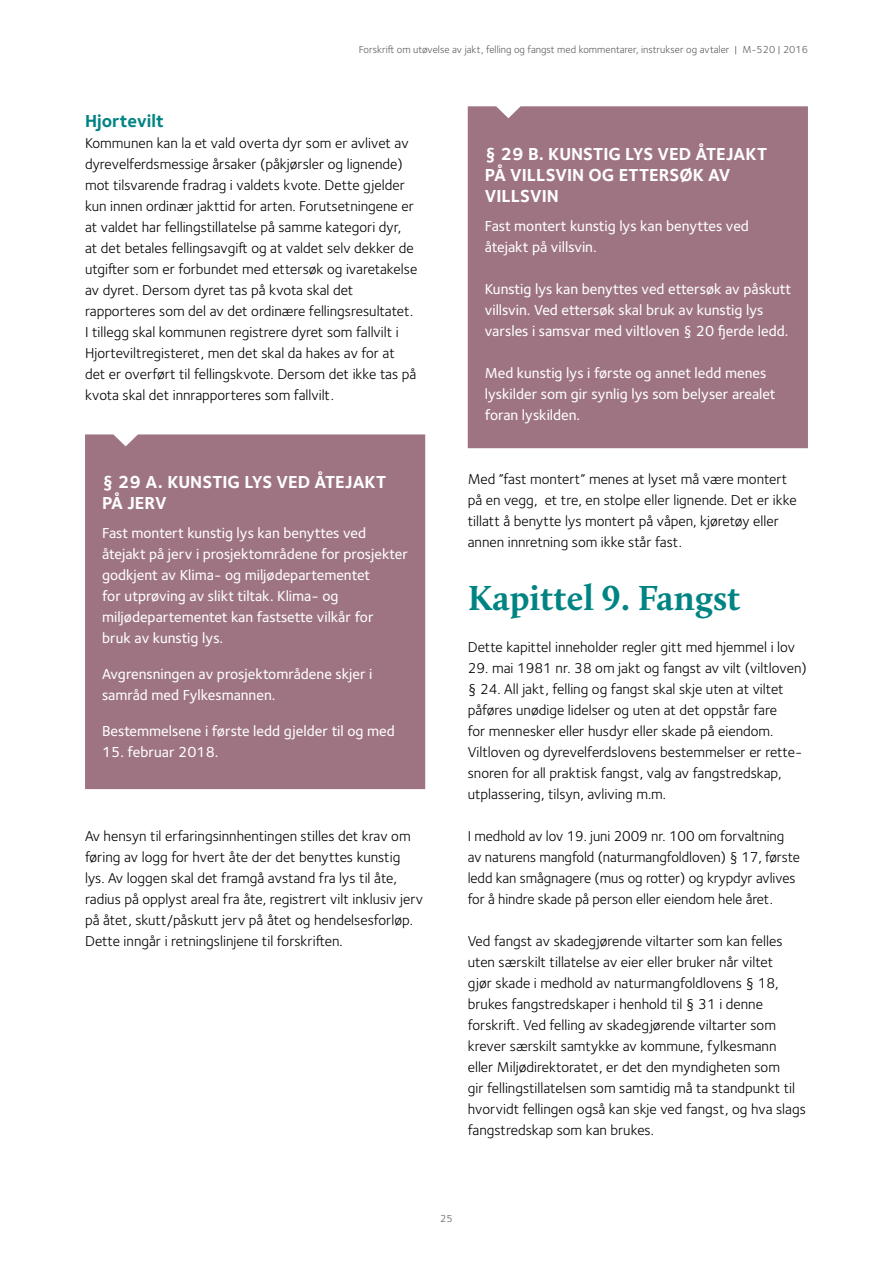
<style>
.page{position:relative;width:893px;height:1263px;background:#fff}
.page>*{position:absolute;margin:0;border:0;box-sizing:border-box;transform-origin:0 0}
.t1{font:700 36px "Calluna";color:#008483}
.t2{font:700 18px/21px "Foundry Sterling";color:#fff}
.t3{font:700 18px "Foundry Sterling";color:#008483}
.t4{font:500 15px/21px "Foundry Sterling";color:#fff}
.t5{font:14.85px/21px "Foundry Sterling";color:#000}
.t6{font:10.5px "Foundry Sterling";color:#605d5a}
</style>
<div class="page">
<div style="left:85px;top:434px;width:340px;height:355px;background:#9e7482"></div>
<div style="left:468px;top:106px;width:340px;height:342px;background:#9e7482"></div>
<p class="t6" style="left:359px;top:43px;width:451px">Forskrift om utøvelse av jakt, felling og fangst med kommentarer, instrukser og avtaler | M-520 | 2016</p>
<p class="t3" style="left:85px;top:111px;width:80px">Hjortevilt</p>
<p class="t5" style="left:85px;top:133px;width:334px">Kommunen kan la et vald overta dyr som er avlivet av dyrevelferdsmessige årsaker (påkjørsler og lignende) mot tilsvarende fradrag i valdets kvote. Dette gjelder kun innen ordinær jakttid for arten. Forutsetningene er at valdet har fellingstillatelse på samme kategori dyr, at det betales fellingsavgift og at valdet selv dekker de utgifter som er forbundet med ettersøk og ivaretakelse av dyret. Dersom dyret tas på kvota skal det rapporteres som del av det ordinære fellingsresultatet.<br>I tillegg skal kommunen registrere dyret som fallvilt i Hjorteviltregisteret, men det skal da hakes av for at det er overført til fellingskvote. Dersom det ikke tas på kvota skal det innrapporteres som fallvilt.</p>
<p class="t2" style="left:102px;top:472px;width:286px">§ 29 A. KUNSTIG LYS VED ÅTEJAKT<br>PÅ JERV</p>
<p class="t4" style="left:102px;top:523px;width:308px">Fast montert kunstig lys kan benyttes ved åtejakt på jerv i prosjektområdene for prosjekter godkjent av Klima- og miljødepartementet<br>for utprøving av slikt tiltak. Klima- og miljødepartementet kan fastsette vilkår for<br>bruk av kunstig lys.</p>
<p class="t4" style="left:102px;top:664px;width:272px">Avgrensningen av prosjektområdene skjer i samråd med Fylkesmannen.</p>
<p class="t4" style="left:102px;top:721px;width:294px">Bestemmelsene i første ledd gjelder til og med</p>
<p class="t4" style="left:102px;top:742px;width:118px">15. februar 2018.</p>
<p class="t5" style="left:85px;top:826px;width:340px">Av hensyn til erfaringsinnhentingen stilles det krav om føring av logg for hvert åte der det benyttes kunstig lys. Av loggen skal det framgå avstand fra lys til åte, radius på opplyst areal fra åte, registrert vilt inklusiv jerv på åtet, skutt/påskutt jerv på åtet og hendelsesforløp.<br>Dette inngår i retningslinjene til forskriften.</p>
<p class="t2" style="left:485px;top:144px;width:284px">§ 29 B. KUNSTIG LYS VED ÅTEJAKT<br>PÅ VILLSVIN OG ETTERSØK AV<br>VILLSVIN</p>
<p class="t4" style="left:485px;top:216px;width:266px">Fast montert kunstig lys kan benyttes ved åtejakt på villsvin.</p>
<p class="t4" style="left:485px;top:279px;width:308px">Kunstig lys kan benyttes ved ettersøk av påskutt villsvin. Ved ettersøk skal bruk av kunstig lys varsles i samsvar med viltloven § 20 fjerde ledd.</p>
<p class="t4" style="left:485px;top:363px;width:292px">Med kunstig lys i første og annet ledd menes lyskilder som gir synlig lys som belyser arealet foran lyskilden.</p>
<p class="t5" style="left:468px;top:469px;width:330px">Med ”fast montert” menes at lyset må være montert på en vegg, et tre, en stolpe eller lignende. Det er ikke tillatt å benytte lys montert på våpen, kjøretøy eller annen innretning som ikke står fast.</p>
<h1 class="t1" style="left:468px;top:576px;width:274px">Kapittel 9. Fangst</h1>
<p class="t5" style="left:468px;top:637px;width:329px">Dette kapittel inneholder regler gitt med hjemmel i lov</p>
<p class="t5" style="left:468px;top:658px;width:341px">29. mai 1981 nr. 38 om jakt og fangst av vilt (viltloven) § 24. All jakt, felling og fangst skal skje uten at viltet påføres unødige lidelser og uten at det oppstår fare<br>for mennesker eller husdyr eller skade på eiendom.<br>Viltloven og dyrevelferdslovens bestemmelser er rette&shy;snoren for all praktisk fangst, valg av fangstredskap, utplassering, tilsyn, avliving m.m.</p>
<p class="t5" style="left:468px;top:826px;width:334px">I medhold av lov 19. juni 2009 nr. 100 om forvaltning av naturens mangfold (naturmangfoldloven) § 17, første ledd kan smågnagere (mus og rotter) og krypdyr avlives for å hindre skade på person eller eiendom hele året.</p>
<p class="t5" style="left:468px;top:931px;width:340px">Ved fangst av skadegjørende viltarter som kan felles uten særskilt tillatelse av eier eller bruker når viltet<br>gjør skade i medhold av naturmangfoldlovens § 18, brukes fangstredskaper i henhold til § 31 i denne forskrift. Ved felling av skadegjørende viltarter som krever særskilt samtykke av kommune, fylkesmann<br>eller Miljødirektoratet, er det den myndigheten som<br>gir fellingstillatelsen som samtidig må ta standpunkt til hvorvidt fellingen også kan skje ved fangst, og hva slags fangstredskap som kan brukes.</p>
<p class="t6" style="left:440px;top:1212px;width:14px">25</p>
</div>
